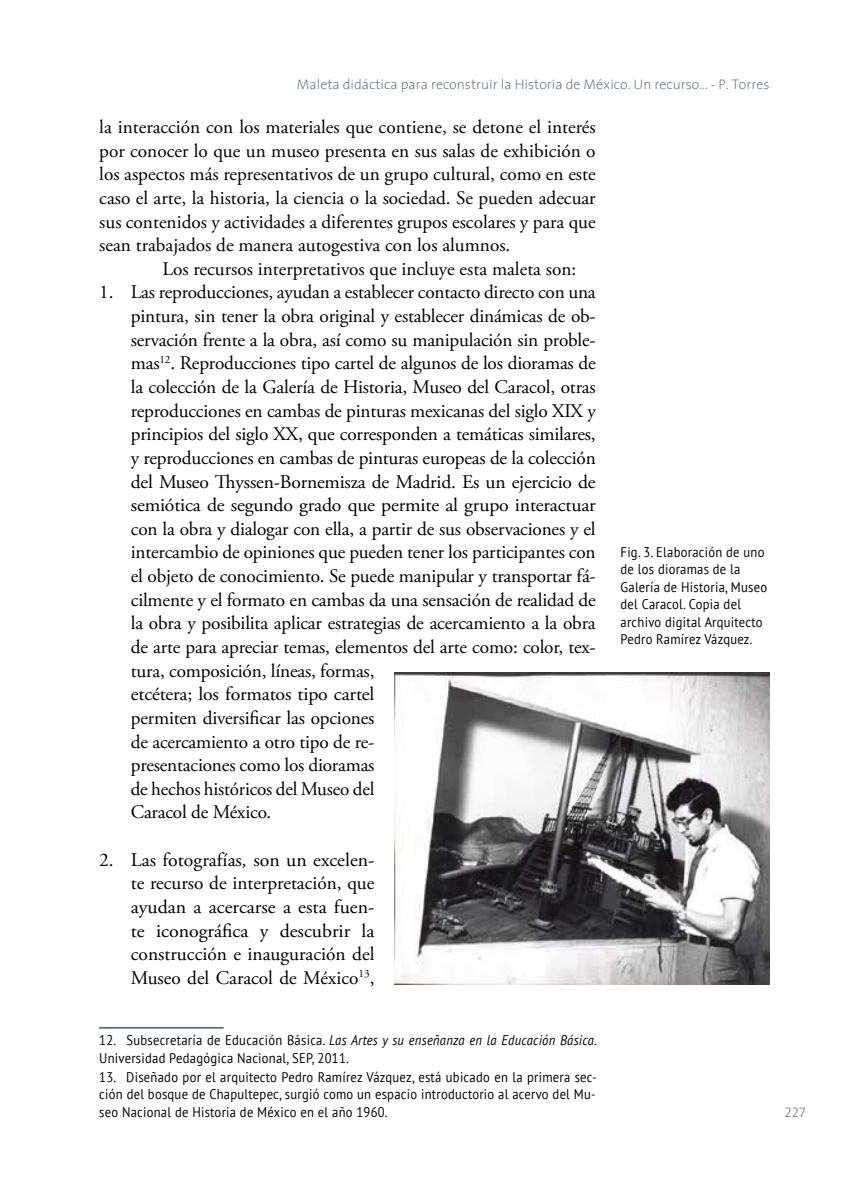
<style>
.page{position:relative;width:844px;height:1191px;background:#fff}
.page>*{position:absolute;margin:0;border:0;box-sizing:border-box;transform-origin:0 0}
.t1{font:19.25px/23.6px "Adobe Garamond Pro";letter-spacing:-.01em;color:#000;text-align:justify}
.t2{font:14px/17.5px "PT Sans";letter-spacing:.02em;color:#000;scale:.9 1}
.t3{font:200 14px "The Sans";color:#5d6e7f}
.t4{font:14px "Quay Itc T";color:#808285}
.s1{font-style:italic}
</style>
<div class="page">
<svg style="left:99px;top:1027px;width:124px;height:1px"></svg>
<img style="left:394px;top:672px;width:375px;height:312px">
<p class="t3" style="left:297px;top:73px;width:474px">Maleta didáctica para reconstruir la Historia de México. Un recurso... - P. Torres</p>
<p class="t1" style="left:99px;top:116px;width:498px">la interacción con los materiales que contiene, se detone el interés por conocer lo que un museo presenta en sus salas de exhibición o los aspectos más representativos de un grupo cultural, como en este caso el arte, la historia, la ciencia o la sociedad. Se pueden adecuar sus contenidos y actividades a diferentes grupos escolares y para que sean trabajados de manera autogestiva con los alumnos.</p>
<p class="t1" style="left:162px;top:257px;width:415px">Los recursos interpretativos que incluye esta maleta son:</p>
<p class="t1" style="left:131px;top:281px;width:466px;text-align:left;text-indent:-31px">1. Las reproducciones, ayudan a establecer contacto directo con una pintura, sin tener la obra original y establecer dinámicas de ob&shy;servación frente a la obra, así como su manipulación sin proble&shy;mas<sup>12</sup>. Reproducciones tipo cartel de algunos de los dioramas de la colección de la Galería de Historia, Museo del Caracol, otras reproducciones en cambas de pinturas mexicanas del siglo XIX y principios del siglo XX, que corresponden a temáticas similares, y reproducciones en cambas de pinturas europeas de la colección del Museo Thyssen-Bornemisza de Madrid. Es un ejercicio de semiótica de segundo grado que permite al grupo interactuar con la obra y dialogar con ella, a partir de sus observaciones y el intercambio de opiniones que pueden tener los participantes con el objeto de conocimiento. Se puede manipular y transportar fá&shy;cilmente y el formato en cambas da una sensación de realidad de la obra y posibilita aplicar estrategias de acercamiento a la obra de arte para apreciar temas, elementos del arte como: color, tex&shy;tura, composición, líneas, formas,<br>etcétera; los formatos tipo cartel<br>permiten diversificar las opciones<br>de acercamiento a otro tipo de re-<br>presentaciones como los dioramas<br>de hechos históricos del Museo del<br>Caracol de México.</p>
<p class="t1" style="left:131px;top:848px;width:245px;text-indent:-31px">2. Las fotografías<span class="s1">,</span> son un excelen&shy;te recurso de interpretación, que ayudan a acercarse a esta fuen&shy;te iconográfica y descubrir la construcción e inauguración del Museo del Caracol de México<sup>13</sup>,</p>
<p class="t2" style="left:620px;top:543px;width:164px">Fig. 3. Elaboración de uno de los dioramas de la<br>Galería de Historia, Museo del Caracol. Copia del archivo digital Arquitecto<br>Pedro Ramírez Vázquez.</p>
<p class="t2" style="left:99px;top:1031px;width:554px">12. Subsecretaría de Educación Básica. <span class="s1">Las Artes y su enseñanza en la Educación Básica</span>.<br>Universidad Pedagógica Nacional, SEP, 2011.</p>
<p class="t2" style="left:99px;top:1067px;width:554px;text-align:justify">13. Diseñado por el arquitecto Pedro Ramírez Vázquez, está ubicado en la primera sec&shy;ción del bosque de Chapultepec, surgió como un espacio introductorio al acervo del Mu&shy;seo Nacional de Historia de México en el año 1960.</p>
<p class="t4" style="left:784px;top:1103px;width:23px">227</p>
</div>
